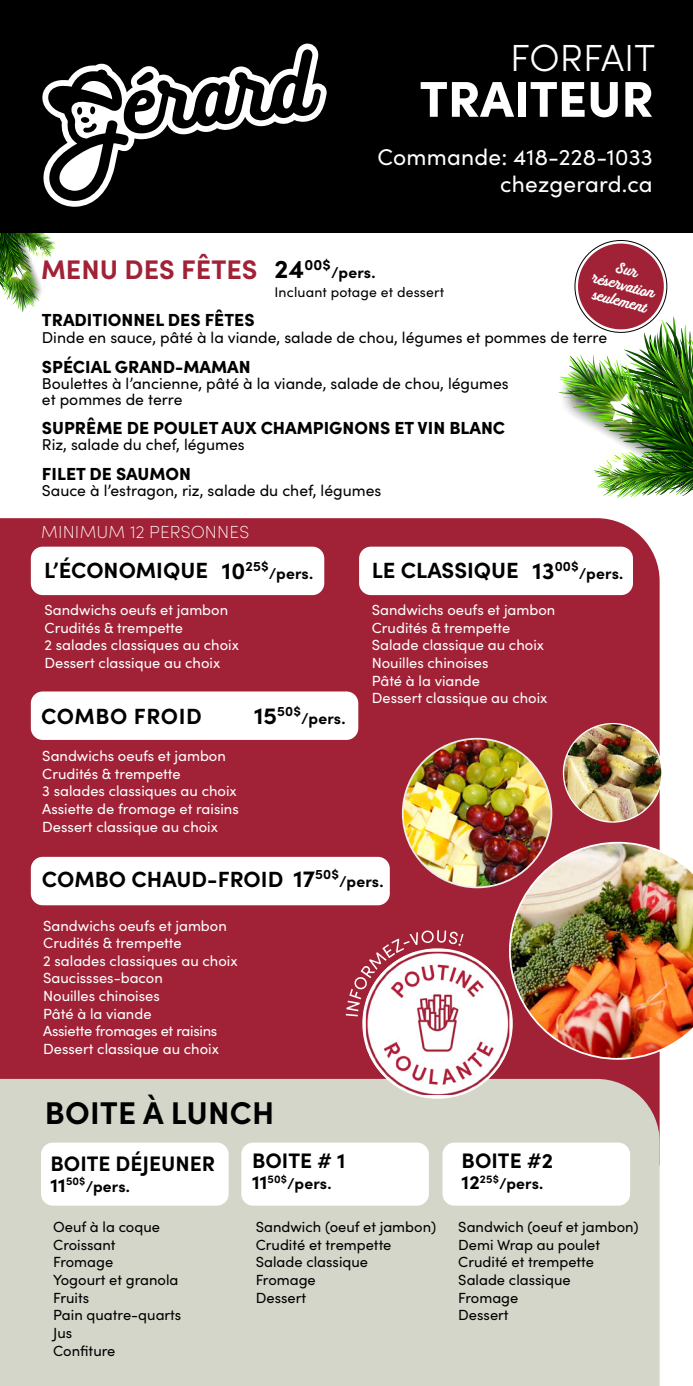
<style>
.page{position:relative;width:693px;height:1386px;background:#fff}
.page>*{position:absolute;margin:0;border:0;box-sizing:border-box;transform-origin:0 0}
.t1{font:900 50.4px "Sofia Pro";color:#fff}
.t2{font:300 37.8px "Sofia Pro";color:#fff}
.t3{font:700 31.5px "Sofia Pro";letter-spacing:.01em;color:#000}
.t4{font:700 26.95px "Sofia Pro";color:#a12236}
.t5{font:22.75px/27.3px "Sofia Pro";letter-spacing:.01em;color:#fff;text-align:right}
.t6{font:700 22.05px "Sofia Pro";color:#000}
.t7{font:700 22.05px "Sofia Pro";letter-spacing:.025em;color:#000}
.t8{font:700 21px "Sofia Pro";color:#000}
.t9{font:900 17.5px "Sofia Pro";color:#000}
.t10{font:200 17.5px "Sofia Pro";letter-spacing:.01em;color:#fff}
.t11{font:15.75px/15.8px "Sofia Pro";color:#000}
.t12{font:700 15.75px "Sofia Pro";letter-spacing:.01em;color:#000}
.t13{font:14.7px/17.7px "Sofia Pro";color:#fff}
.t14{font:14.7px/17.7px "Sofia Pro";color:#000}
.t15{font:14px "Sofia Pro";letter-spacing:.01em;color:#000}
.t16{font:700 13.65px "Sofia Pro";color:#000}
.t17{font:13.3px/15.9px "Melts Script";color:#fff;text-align:center}
.s1{font-size:25.9px;color:#000}
.s2{font-size:23.45px}
.s3{font-size:19.25px}
</style>
<div class="page">
<div style="left:0;top:518px;width:660px;height:561px;background:#a12236"></div>
<img style="left:0;top:232px;width:57px;height:80px">
<img style="left:564px;top:724px;width:98px;height:98px;border-radius:49px">
<div style="left:0;top:0;width:693px;height:232px;background:#000"></div>
<img style="left:403px;top:739px;width:148px;height:148px;border-radius:74px">
<div style="left:31px;top:547px;width:293px;height:48px;background:#fff;border-radius:12px"></div>
<div style="left:359px;top:547px;width:274px;height:48px;background:#fff;border-radius:12px"></div>
<div style="left:31px;top:691px;width:327px;height:49px;background:#fff;border-radius:12px"></div>
<div style="left:31px;top:857px;width:359px;height:48px;background:#fff;border-radius:12px"></div>
<svg style="left:42px;top:43px;width:285px;height:164px"></svg>
<svg style="left:81px;top:80px;width:31px;height:19px"></svg>
<svg style="left:204px;top:91px;width:14px;height:26px"></svg>
<div style="left:0;top:1079px;width:660px;height:307px;background:#d4d6c9"></div>
<div style="left:41px;top:1143px;width:188px;height:63px;background:#fff;border-radius:12px"></div>
<div style="left:241px;top:1143px;width:188px;height:63px;background:#fff;border-radius:12px"></div>
<div style="left:443px;top:1143px;width:187px;height:63px;background:#fff;border-radius:12px"></div>
<img style="left:509px;top:842px;width:184px;height:218px">
<img style="left:558px;top:240px;width:135px;height:259px">
<img style="left:366px;top:952px;width:143px;height:143px">
<svg style="left:346px;top:930px;width:118px;height:86px"></svg>
<h2 class="t2" style="left:510px;top:31px;width:146px">FORFAIT</h2>
<h1 class="t1" style="left:420px;top:59px;width:236px">TRAITEUR</h1>
<h3 class="t5" style="left:377px;top:142px;width:277px">Commande: 418-228-1033 chezgerard.ca</h3>
<h3 class="t4" style="left:41px;top:249px;width:292px">MENU DES FÊTES <span class="s1">24</span><sup>00$</sup></h3>
<p class="t17" style="left:598px;top:254px;width:66px;rotate:15deg">Sur réservation seulement</p>
<p class="t12" style="left:331px;top:261px;width:46px">/pers.</p>
<p class="t15" style="left:275px;top:282px;width:171px">Incluant potage et dessert</p>
<p class="t9" style="left:42px;top:306px;width:214px">TRADITIONNEL DES FÊTES</p>
<p class="t11" style="left:42px;top:329px;width:567px">Dinde en sauce, pâté à la viande, salade de chou, légumes et pommes de terre</p>
<p class="t9" style="left:42px;top:353px;width:210px">SPÉCIAL GRAND-MAMAN</p>
<p class="t11" style="left:42px;top:375px;width:468px">Boulettes à l’ancienne, pâté à la viande, salade de chou, légumes et pommes de terre</p>
<p class="t9" style="left:42px;top:414px;width:465px">SUPRÊME DE POULET AUX CHAMPIGNONS ET VIN BLANC</p>
<p class="t11" style="left:42px;top:436px;width:204px">Riz, salade du chef, légumes</p>
<p class="t9" style="left:42px;top:460px;width:151px">FILET DE SAUMON</p>
<p class="t11" style="left:42px;top:481px;width:341px">Sauce à l’estragon, riz, salade du chef, légumes</p>
<p class="t10" style="left:41px;top:520px;width:210px">MINIMUM 12 PERSONNES</p>
<h3 class="t6" style="left:44px;top:554px;width:226px">L’ÉCONOMIQUE <span class="s2">10</span><sup>25$</sup></h3>
<p class="t12" style="left:269px;top:562px;width:46px">/pers.</p>
<p class="t13" style="left:45px;top:600px;width:196px">Sandwichs oeufs et jambon<br>Crudités &amp; trempette<br>2 salades classiques au choix<br>Dessert classique au choix</p>
<h3 class="t7" style="left:41px;top:699px;width:162px">COMBO FROID</h3>
<p class="t16" style="left:254px;top:700px;width:49px"><span class="s2">15</span>50$</p>
<p class="t12" style="left:301px;top:706px;width:46px">/pers.</p>
<p class="t13" style="left:42px;top:746px;width:198px">Sandwichs oeufs et jambon<br>Crudités &amp; trempette<br>3 salades classiques au choix<br>Assiette de fromage et raisins<br>Dessert classique au choix</p>
<h3 class="t6" style="left:372px;top:554px;width:209px">LE CLASSIQUE <span class="s2">13</span><sup>00$</sup></h3>
<p class="t12" style="left:579px;top:562px;width:46px">/pers.</p>
<p class="t13" style="left:372px;top:600px;width:185px">Sandwichs oeufs et jambon<br>Crudités &amp; trempette<br>Salade classique au choix<br>Nouilles chinoises<br>Pâté à la viande<br>Dessert classique au choix</p>
<h3 class="t6" style="left:42px;top:863px;width:299px">COMBO CHAUD-FROID <span class="s2">17</span><sup>50$</sup></h3>
<p class="t12" style="left:339px;top:869px;width:46px">/pers.</p>
<p class="t13" style="left:43px;top:916px;width:196px">Sandwichs oeufs et jambon<br>Crudités &amp; trempette<br>2 salades classiques au choix<br>Saucissses-bacon<br>Nouilles chinoises<br>Pâté à la viande<br>Assiette fromages et raisins<br>Dessert classique au choix</p>
<h3 class="t3" style="left:45px;top:1089px;width:231px">BOITE À LUNCH</h3>
<h3 class="t8" style="left:252px;top:1145px;width:95px">BOITE # 1</h3>
<p class="t12" style="left:252px;top:1172px;width:81px"><span class="s3">11</span><sup>50$</sup>/pers.</p>
<h3 class="t8" style="left:51px;top:1147px;width:166px">BOITE DÉJEUNER</h3>
<p class="t12" style="left:51px;top:1174px;width:81px"><span class="s3">11</span><sup>50$</sup>/pers.</p>
<h3 class="t8" style="left:462px;top:1145px;width:93px">BOITE #2</h3>
<p class="t12" style="left:462px;top:1172px;width:83px"><span class="s3">12</span><sup>25$</sup>/pers.</p>
<p class="t14" style="left:53px;top:1217px;width:130px">Oeuf à la coque<br>Croissant<br>Fromage<br>Yogourt et granola<br>Fruits<br>Pain quatre-quarts<br>Jus<br>Confiture</p>
<p class="t14" style="left:256px;top:1217px;width:182px">Sandwich (oeuf et jambon)<br>Crudité et trempette<br>Salade classique<br>Fromage<br>Dessert</p>
<p class="t14" style="left:458px;top:1217px;width:182px">Sandwich (oeuf et jambon)<br>Demi Wrap au poulet<br>Crudité et trempette<br>Salade classique<br>Fromage<br>Dessert</p>
</div>
